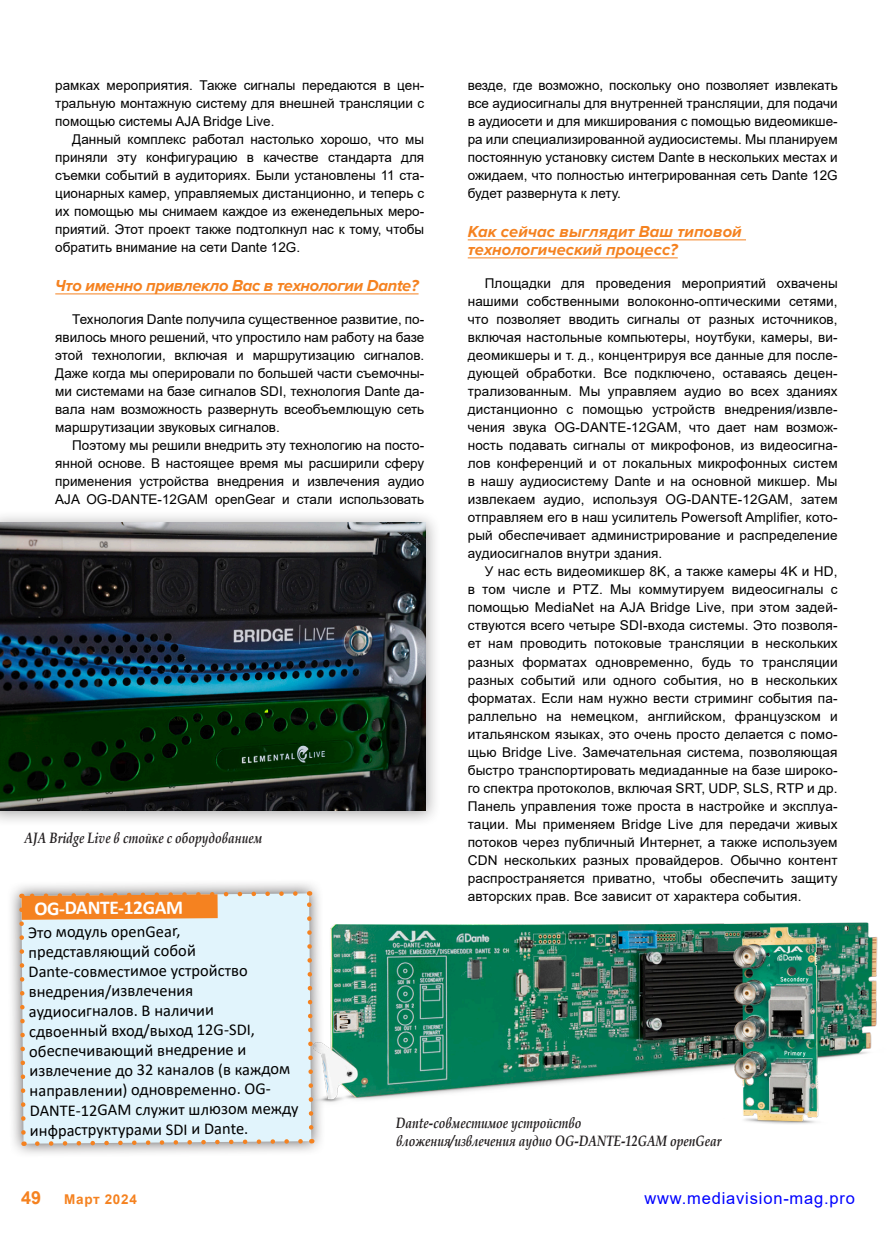
<style>
.page{position:relative;width:893px;height:1234px;background:#fff}
.page>*{position:absolute;margin:0;border:0;box-sizing:border-box;transform-origin:0 0}
.Text{font:700 19.5px "Calibri";color:#fff}
.t1{font:700 18px "Arial";color:#f58220}
.Text-2{font:16.5px/19.8px "Calibri";color:#000}
.Text-3{font:italic 700 16.5px/18px "Proxima Nova";color:#f58220}
.Text-4{font:italic 700 16.5px "Proxima Nova";letter-spacing:-.02em;color:#f58220}
.t2{font:16.5px "Arial";letter-spacing:.05em;color:#00f}
.Рисунок{font:italic 700 15px/18px "Book Antiqua";color:#231f20;scale:.8 1}
.Text-5{font:13.5px/18px "Arial";color:#000;text-align:justify}
.t3{font:700 13.5px "Arial";letter-spacing:.05em;color:#f58220}
</style>
<div class="page">
<hr style="left:55px;top:293px;width:364px;height:1px;background:#f58220">
<hr style="left:468px;top:239px;width:278px;height:1px;background:#f58220">
<hr style="left:468px;top:257px;width:210px;height:1px;background:#f58220">
<div style="left:0;top:510px;width:441px;height:316px;background:#231f20;opacity:.4"></div>
<img style="left:0;top:522px;width:425px;height:288px">
<img style="left:326px;top:922px;width:552px;height:202px">
<div style="left:7px;top:878px;width:319px;height:280px;background:#231f20;opacity:.7"></div>
<svg style="left:17px;top:888px;width:299px;height:259px;background:#e0e8e7"></svg>
<p class="Text-5" style="left:55px;top:76px;width:370px">рамках мероприятия. Также сигналы передаются в цен&shy;тральную монтажную систему для внешней трансляции с помощью системы AJA Bridge Live.</p>
<p class="Text-5" style="left:55px;top:130px;width:371px;text-indent:17px">Данный комплекс работал настолько хорошо, что мы приняли эту конфигурацию в качестве стандарта для съемки событий в аудиториях. Были установлены 11 ста&shy;ционарных камер, управляемых дистанционно, и теперь с их помощью мы снимаем каждое из еженедельных меро&shy;приятий. Этот проект также подтолкнул нас к тому, чтобы обратить внимание на сети Dante 12G.</p>
<p class="Text-4" style="left:55px;top:276px;width:365px">Что именно привлекло Вас в технологии Dante?</p>
<p class="Text-5" style="left:55px;top:310px;width:370px;text-indent:17px">Технология Dante получила существенное развитие, по&shy;явилось много решений, что упростило нам работу на базе этой технологии, включая и маршрутизацию сигналов.<br>Даже когда мы оперировали по большей части съемочны&shy;ми системами на базе сигналов SDI, технология Dante да&shy;вала нам возможность развернуть всеобъемлющую сеть маршрутизации звуковых сигналов.</p>
<p class="Text-5" style="left:55px;top:436px;width:370px;text-indent:17px">Поэтому мы решили внедрить эту технологию на посто&shy;янной основе. В настоящее время мы расширили сферу применения устройства внедрения и извлечения аудио AJA OG-DANTE-12GAM openGear и стали использовать</p>
<p class="Рисунок" style="left:25px;top:828px;width:298px">AJA Bridge Live в стойке с оборудованием</p>
<p class="Text" style="left:34px;top:893px;width:151px">OG-DANTE-12GAM</p>
<p class="Text-5" style="left:468px;top:76px;width:371px">везде, где возможно, поскольку оно позволяет извлекать все аудиосигналы для внутренней трансляции, для подачи в аудиосети и для микширования с помощью видеомикше&shy;ра или специализированной аудиосистемы. Мы планируем постоянную установку систем Dante в нескольких местах и ожидаем, что полностью интегрированная сеть Dante 12G будет развернута к лету.</p>
<p class="Text-3" style="left:468px;top:223px;width:276px">Как сейчас выглядит Ваш типовой технологический процесс?</p>
<p class="Text-5" style="left:468px;top:274px;width:371px;text-indent:17px">Площадки для проведения мероприятий охвачены нашими собственными волоконно-оптическими сетями, что позволяет вводить сигналы от разных источников, включая настольные компьютеры, ноутбуки, камеры, ви&shy;деомикшеры и т. д., концентрируя все данные для после&shy;дующей обработки. Все подключено, оставаясь децен&shy;трализованным. Мы управляем аудио во всех зданиях дистанционно с помощью устройств внедрения/извле&shy;чения звука OG-DANTE-12GAM, что дает нам возмож&shy;ность подавать сигналы от микрофонов, из видеосигна&shy;лов конференций и от локальных микрофонных систем в нашу аудиосистему Dante и на основной микшер. Мы извлекаем аудио, используя OG-DANTE-12GAM, затем отправляем его в наш усилитель Powersoft Amplifier, кото&shy;рый обеспечивает администрирование и распределение аудиосигналов внутри здания.</p>
<p class="Text-5" style="left:468px;top:562px;width:371px;text-indent:17px">У нас есть видеомикшер 8K, а также камеры 4K и HD, в том числе и PTZ. Мы коммутируем видеосигналы с помощью MediaNet на AJA Bridge Live, при этом задей&shy;ствуются всего четыре SDI-входа системы. Это позволя&shy;ет нам проводить потоковые трансляции в нескольких разных форматах одновременно, будь то трансляции разных событий или одного события, но в нескольких форматах. Если нам нужно вести стриминг события па&shy;раллельно на немецком, английском, французском и итальянском языках, это очень просто делается с помо&shy;щью Bridge Live. Замечательная система, позволяющая быстро транспортировать медиаданные на базе широко&shy;го спектра протоколов, включая SRT, UDP, SLS, RTP и др.<br>Панель управления тоже проста в настройке и эксплуа&shy;тации. Мы применяем Bridge Live для передачи живых потоков через публичный Интернет, а также используем CDN нескольких разных провайдеров. Обычно контент распространяется приватно, чтобы обеспечить защиту авторских прав. Все зависит от характера события.</p>
<p class="Text-2" style="left:26px;top:922px;width:270px;rotate:-1deg">Это модуль openGear, представляющий собой<br>Dante-совместимое устройство внедрения/извлечения аудиосигналов. В наличии<br>сдвоенный вход/выход 12G-SDI, обеспечивающий внедрение и извлечение до 32 каналов (в каждом направлении) одновременно. OG-<br>DANTE-12GAM служит шлюзом между инфраструктурами SDI и Dante.</p>
<p class="Рисунок" style="left:396px;top:1112px;width:408px">Dante-совместимое устройство<br>вложения/извлечения аудио OG-DANTE-12GAM openGear</p>
<h2 class="t1" style="left:21px;top:1184px;width:22px">49</h2>
<p class="t3" style="left:64px;top:1189px;width:74px">Март 2024</p>
<p class="t2" style="left:644px;top:1186px;width:212px">www.mediavision-mag.pro</p>
</div>
